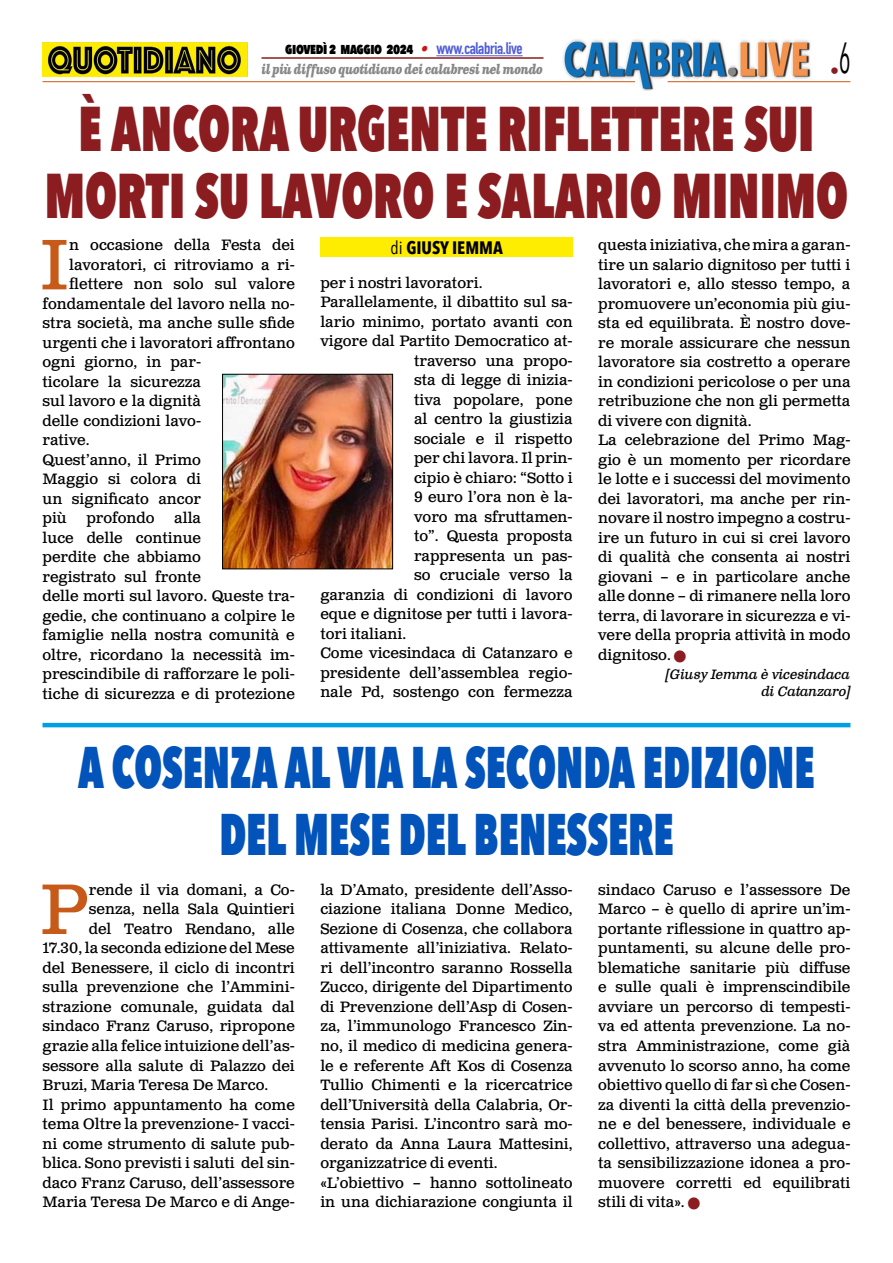
<style>
.page{position:relative;width:893px;height:1263px;background:#fff}
.page>*{position:absolute;margin:0;border:0;box-sizing:border-box;transform-origin:0 0}
.t1{font:71.25px "Clarendon Text Pro";color:#c85a19}
.t2{font:800 63px/67.5px "Avenir Next Condensed";color:#8b1c1f;text-align:center;scale:.79 1}
.t3{font:800 58.5px/67.5px "Avenir Next Condensed";color:#0253ba;text-align:center;scale:.74 1}
.t4{font:700 18px "Avenir Next Condensed";color:#000}
.t5{font:18px "Avenir Next Condensed";color:#8b1c1f}
.t6{font:15px/19.5px "Clarendon Text Pro";color:#000}
.t7{font:800 15px "Avenir Next Condensed";letter-spacing:-.03em;color:#000;scale:.9 1}
.t8{font:italic 700 13.5px "Clarendon Text Pro";letter-spacing:-.05em;color:#878787;scale:.79 1}
.t9{font:italic 13.5px/16.2px "Clarendon Text Pro";letter-spacing:-.02em;color:#000;text-align:right}
.s1{font-family:"Clarendon Text Pro";font-weight:700;font-style:italic;color:#ca181a}
.s2{font-family:"DIN Condensed";font-weight:700;font-size:16.5px;color:#4f5cd6}
.s3{color:#8b1c1f}
.s4{font-weight:400}
</style>
<div class="page">
<img style="left:563px;top:39px;width:248px;height:51px">
<hr style="left:43px;top:81px;width:592px;height:1px;background:#c85a19">
<hr style="left:668px;top:81px;width:182px;height:1px;background:#c85a19">
<hr style="left:436px;top:55px;width:87px;height:1px;background:#4f5cd6">
<hr style="left:261px;top:57px;width:282px;height:2px;background:#8b1c1f">
<img style="left:43px;top:42px;width:204px;height:35px">
<div style="left:320px;top:238px;width:253px;height:19px;background:#ffed00"></div>
<img style="left:224px;top:376px;width:167px;height:191px">
<div style="left:222px;top:374px;width:171px;height:195px;border:1px solid #000"></div>
<hr style="left:43px;top:723px;width:807px;height:4px;background:#009fe3">
<p class="t5" style="left:830px;top:55px;width:22px">•<sup>6</sup></p>
<p class="t7" style="left:285px;top:39px;width:265px">giovedì 2 maggio 2024 <span class="s1">•</span> <span class="s2">www.calabria.live</span></p>
<p class="t8" style="left:261px;top:61px;width:358px">il più diffuso quotidiano dei calabresi nel mondo</p>
<h2 class="t2" style="left:45px;top:94px;width:1019px">È ANCORA URGENTE RIFLETTERE SUI<br>MORTI SU LAVORO E SALARIO MINIMO</h2>
<h1 class="t1" style="left:40px;top:222px;width:31px">I</h1>
<p class="t6" style="left:69px;top:236px;width:227px">n occasione della Festa dei</p>
<p class="t6" style="left:598px;top:236px;width:254px">questa iniziativa, che mira a garan&shy;tire un salario dignitoso per tutti i lavoratori e, allo stesso tempo, a promuovere un’economia più giu&shy;sta ed equilibrata. È nostro dove&shy;re morale assicurare che nessun lavoratore sia costretto a operare in condizioni pericolose o per una retribuzione che non gli permetta di vivere con dignità.<br>La celebrazione del Primo Mag&shy;gio è un momento per ricordare le lotte e i successi del movimento dei lavoratori, ma anche per rin&shy;novare il nostro impegno a costru&shy;ire un futuro in cui si crei lavoro di qualità che consenta ai nostri giovani – e in particolare anche alle donne – di rimanere nella loro terra, di lavorare in sicurezza e vi&shy;vere della propria attività in modo dignitoso. <span class="s3">■</span></p>
<p class="t9" style="left:666px;top:667px;width:186px">[Giusy Iemma è vicesindaca di Catanzaro]</p>
<p class="t4" style="left:390px;top:237px;width:114px"><span class="s4">di</span> GIUSY IEMMA</p>
<p class="t6" style="left:69px;top:256px;width:227px">lavoratori, ci ritroviamo a ri-</p>
<p class="t6" style="left:69px;top:275px;width:227px">flettere non solo sul valore</p>
<p class="t6" style="left:43px;top:295px;width:254px">fondamentale del lavoro nella no-</p>
<p class="t6" style="left:43px;top:314px;width:254px">stra società, ma anche sulle sfide</p>
<p class="t6" style="left:43px;top:334px;width:254px">urgenti che i lavoratori affrontano</p>
<p class="t6" style="left:43px;top:353px;width:160px">ogni giorno, in par-</p>
<p class="t6" style="left:43px;top:373px;width:160px">ticolare la sicurezza</p>
<p class="t6" style="left:43px;top:392px;width:160px">sul lavoro e la dignità</p>
<p class="t6" style="left:43px;top:412px;width:160px">delle condizioni lavo-</p>
<p class="t6" style="left:43px;top:431px;width:49px">rative.</p>
<p class="t6" style="left:43px;top:451px;width:160px">Quest’anno, il Primo</p>
<p class="t6" style="left:43px;top:470px;width:160px">Maggio si colora di</p>
<p class="t6" style="left:43px;top:490px;width:160px">un significato ancor</p>
<p class="t6" style="left:43px;top:509px;width:26px">più</p>
<p class="t6" style="left:86px;top:509px;width:70px">profondo</p>
<p class="t6" style="left:320px;top:274px;width:164px">per i nostri lavoratori.</p>
<p class="t6" style="left:320px;top:293px;width:254px">Parallelamente, il dibattito sul sa-</p>
<p class="t6" style="left:320px;top:313px;width:254px">lario minimo, portato avanti con</p>
<p class="t6" style="left:320px;top:332px;width:254px">vigore dal Partito Democratico at-</p>
<p class="t6" style="left:414px;top:352px;width:160px">traverso una propo-</p>
<p class="t6" style="left:414px;top:371px;width:160px">sta di legge di inizia-</p>
<p class="t6" style="left:414px;top:391px;width:160px">tiva popolare, pone</p>
<p class="t6" style="left:414px;top:410px;width:160px">al centro la giustizia</p>
<p class="t6" style="left:414px;top:430px;width:160px">sociale e il rispetto</p>
<p class="t6" style="left:414px;top:449px;width:160px">per chi lavora. Il prin-</p>
<p class="t6" style="left:414px;top:469px;width:160px">cipio è chiaro: “Sotto i</p>
<p class="t6" style="left:414px;top:488px;width:160px">9 euro l’ora non è la-</p>
<p class="t6" style="left:414px;top:508px;width:160px">voro ma sfruttamen-</p>
<p class="t6" style="left:414px;top:527px;width:160px">to”. Questa proposta</p>
<p class="t6" style="left:414px;top:547px;width:160px">rappresenta un pas-</p>
<p class="t6" style="left:414px;top:566px;width:160px">so cruciale verso la</p>
<p class="t6" style="left:320px;top:586px;width:254px">garanzia di condizioni di lavoro</p>
<p class="t6" style="left:320px;top:605px;width:254px">eque e dignitose per tutti i lavora-</p>
<p class="t6" style="left:320px;top:625px;width:87px">tori italiani.</p>
<p class="t6" style="left:320px;top:644px;width:254px">Come vicesindaca di Catanzaro e</p>
<p class="t6" style="left:320px;top:664px;width:254px">presidente dell’assemblea regio-</p>
<p class="t6" style="left:320px;top:683px;width:254px">nale Pd, sostengo con fermezza</p>
<p class="t6" style="left:43px;top:509px;width:254px;text-indent:132px">alla<br>luce delle continue<br>perdite che abbiamo<br>registrato sul fronte<br>delle morti sul lavoro. Queste tra&shy;gedie, che continuano a colpire le famiglie nella nostra comunità e oltre, ricordano la necessità im&shy;prescindibile di rafforzare le poli&shy;tiche di sicurezza e di protezione</p>
<h3 class="t3" style="left:78px;top:733px;width:997px">A COSENZA AL VIA LA SECONDA EDIZIONE<br>DEL MESE DEL BENESSERE</h3>
<h1 class="t1" style="left:40px;top:866px;width:51px">P</h1>
<p class="t6" style="left:89px;top:881px;width:207px">rende il via domani, a Co-</p>
<p class="t6" style="left:320px;top:881px;width:254px">la D’Amato, presidente dell’Asso&shy;ciazione italiana Donne Medico, Sezione di Cosenza, che collabora attivamente all’iniziativa. Relato&shy;ri dell’incontro saranno Rossella Zucco, dirigente del Dipartimento di Prevenzione dell’Asp di Cosen&shy;za, l’immunologo Francesco Zin&shy;no, il medico di medicina genera&shy;le e referente Aft Kos di Cosenza Tullio Chimenti e la ricercatrice dell’Università della Calabria, Or&shy;tensia Parisi. L’incontro sarà mo&shy;derato da Anna Laura Mattesini, organizzatrice di eventi. «L’obiettivo – hanno sottolineato in una dichiarazione congiunta il</p>
<p class="t6" style="left:598px;top:881px;width:254px;text-align:justify">sindaco Caruso e l’assessore De Marco – è quello di aprire un’im&shy;portante riflessione in quattro ap&shy;puntamenti, su alcune delle pro&shy;blematiche sanitarie più diffuse e sulle quali è imprenscindibile avviare un percorso di tempesti&shy;va ed attenta prevenzione. La no&shy;stra Amministrazione, come già avvenuto lo scorso anno, ha come obiettivo quello di far sì che Cosen&shy;za diventi la città della prevenzio&shy;ne e del benessere, individuale e collettivo, attraverso una adegua&shy;ta sensibilizzazione idonea a pro&shy;muovere corretti ed equilibrati stili di vita». <span class="s3">■</span></p>
<p class="t6" style="left:89px;top:900px;width:207px">senza, nella Sala Quintieri</p>
<p class="t6" style="left:89px;top:920px;width:207px">del Teatro Rendano, alle</p>
<p class="t6" style="left:43px;top:939px;width:254px">17.30, la seconda edizione del Mese</p>
<p class="t6" style="left:43px;top:959px;width:254px">del Benessere, il ciclo di incontri</p>
<p class="t6" style="left:43px;top:978px;width:254px">sulla prevenzione che l’Ammini-</p>
<p class="t6" style="left:43px;top:998px;width:254px">strazione comunale, guidata dal</p>
<p class="t6" style="left:43px;top:1017px;width:254px">sindaco Franz Caruso, ripropone</p>
<p class="t6" style="left:43px;top:1037px;width:254px">grazie alla felice intuizione dell’as-</p>
<p class="t6" style="left:43px;top:1056px;width:254px">sessore alla salute di Palazzo dei</p>
<p class="t6" style="left:43px;top:1076px;width:227px">Bruzi, Maria Teresa De Marco.</p>
<p class="t6" style="left:43px;top:1095px;width:254px">Il primo appuntamento ha come</p>
<p class="t6" style="left:43px;top:1115px;width:254px">tema Oltre la prevenzione- I vacci-</p>
<p class="t6" style="left:43px;top:1134px;width:254px">ni come strumento di salute pub-</p>
<p class="t6" style="left:43px;top:1154px;width:254px">blica. Sono previsti i saluti del sin-</p>
<p class="t6" style="left:43px;top:1173px;width:254px">daco Franz Caruso, dell’assessore</p>
<p class="t6" style="left:43px;top:1193px;width:254px">Maria Teresa De Marco e di Ange-</p>
</div>
